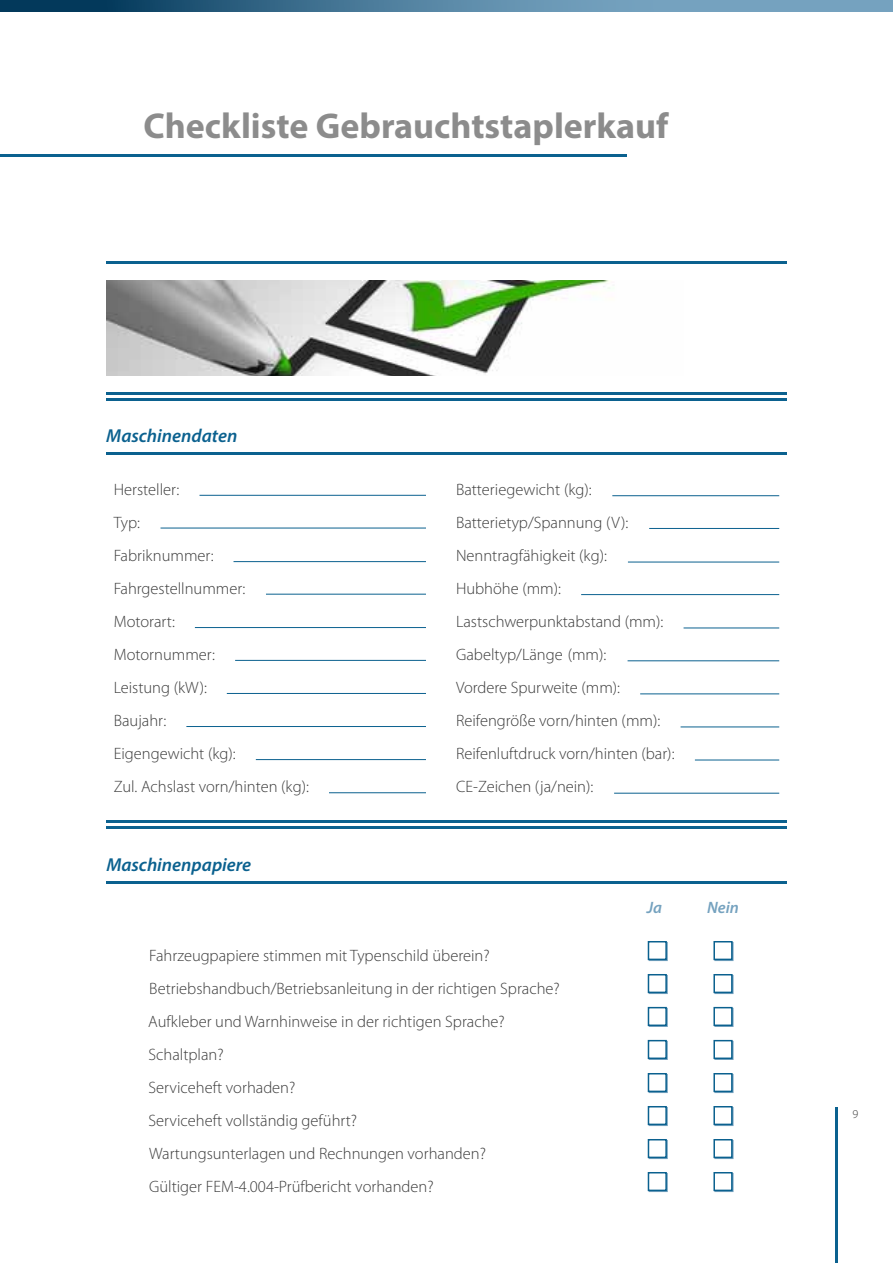
<style>
.page{position:relative;width:893px;height:1263px;background:#fff}
.page>*{position:absolute;margin:0;border:0;box-sizing:border-box;transform-origin:0 0}
.t1{font:700 36px "Myriad Pro";color:#8c8c8c}
.t2{font:italic 600 18.75px "Myriad Pro";color:#0b618f}
.t3{font:300 16.5px/33px "Myriad Pro";color:#3c3c3c}
.t4{font:italic 600 16.5px "Myriad Pro";color:#75a2bf}
.t5{font:300 12px "Myriad Pro";color:#3c3c3c}
</style>
<div class="page">
<hr style="left:0;top:154px;width:626px;height:3px;background:#0b618f">
<svg style="left:0;top:0;width:893px;height:12px"></svg>
<hr style="left:836px;top:1108px;width:2px;height:155px;background:#0b618f">
<hr style="left:106px;top:261px;width:681px;height:3px;background:#0b618f">
<hr style="left:106px;top:820px;width:681px;height:3px;background:#0b618f">
<hr style="left:106px;top:826px;width:681px;height:2px;background:#0b618f">
<img style="left:106px;top:280px;width:504px;height:95px">
<hr style="left:106px;top:392px;width:681px;height:3px;background:#0b618f">
<hr style="left:106px;top:398px;width:681px;height:3px;background:#0b618f">
<hr style="left:106px;top:881px;width:681px;height:3px;background:#0b618f">
<svg style="left:649px;top:942px;width:19px;height:19px"></svg>
<div style="left:648px;top:941px;width:19px;height:19px;background:#fff;border:2px solid #0b618f"></div>
<svg style="left:649px;top:975px;width:19px;height:19px"></svg>
<div style="left:648px;top:974px;width:19px;height:19px;background:#fff;border:2px solid #0b618f"></div>
<svg style="left:649px;top:1008px;width:19px;height:19px"></svg>
<div style="left:648px;top:1007px;width:19px;height:19px;background:#fff;border:2px solid #0b618f"></div>
<svg style="left:649px;top:1041px;width:19px;height:19px"></svg>
<div style="left:648px;top:1040px;width:19px;height:19px;background:#fff;border:2px solid #0b618f"></div>
<svg style="left:649px;top:1074px;width:19px;height:19px"></svg>
<div style="left:648px;top:1073px;width:19px;height:19px;background:#fff;border:2px solid #0b618f"></div>
<svg style="left:649px;top:1107px;width:19px;height:19px"></svg>
<div style="left:648px;top:1106px;width:19px;height:19px;background:#fff;border:2px solid #0b618f"></div>
<svg style="left:649px;top:1140px;width:19px;height:19px"></svg>
<div style="left:648px;top:1139px;width:19px;height:19px;background:#fff;border:2px solid #0b618f"></div>
<svg style="left:649px;top:1173px;width:19px;height:19px"></svg>
<div style="left:648px;top:1172px;width:19px;height:19px;background:#fff;border:2px solid #0b618f"></div>
<div style="left:714px;top:942px;width:19px;height:19px;background:#6699b8"></div>
<div style="left:713px;top:941px;width:20px;height:19px;background:#fff;border:2px solid #0b618f"></div>
<div style="left:714px;top:975px;width:19px;height:19px;background:#6699b8"></div>
<div style="left:713px;top:974px;width:20px;height:19px;background:#fff;border:2px solid #0b618f"></div>
<div style="left:714px;top:1008px;width:19px;height:19px;background:#75a2bf"></div>
<div style="left:713px;top:1007px;width:20px;height:19px;background:#fff;border:2px solid #0b618f"></div>
<div style="left:714px;top:1041px;width:19px;height:19px;background:#75a2bf"></div>
<div style="left:713px;top:1040px;width:20px;height:19px;background:#fff;border:2px solid #0b618f"></div>
<div style="left:714px;top:1074px;width:19px;height:19px;background:#6699b8"></div>
<div style="left:713px;top:1073px;width:20px;height:19px;background:#fff;border:2px solid #0b618f"></div>
<div style="left:714px;top:1107px;width:19px;height:19px;background:#6699b8"></div>
<div style="left:713px;top:1106px;width:20px;height:19px;background:#fff;border:2px solid #0b618f"></div>
<div style="left:714px;top:1140px;width:19px;height:19px;background:#6699b8"></div>
<div style="left:713px;top:1139px;width:20px;height:19px;background:#fff;border:2px solid #0b618f"></div>
<div style="left:714px;top:1173px;width:19px;height:19px;background:#6699b8"></div>
<div style="left:713px;top:1172px;width:20px;height:19px;background:#fff;border:2px solid #0b618f"></div>
<hr style="left:614px;top:793px;width:165px;height:1px;background:#0b618f">
<hr style="left:695px;top:760px;width:84px;height:1px;background:#0b618f">
<hr style="left:681px;top:726px;width:98px;height:1px;background:#0b618f">
<hr style="left:640px;top:693px;width:139px;height:1px;background:#0b618f">
<hr style="left:628px;top:660px;width:151px;height:1px;background:#0b618f">
<hr style="left:684px;top:628px;width:95px;height:1px;background:#0b618f">
<hr style="left:581px;top:594px;width:198px;height:1px;background:#0b618f">
<hr style="left:628px;top:562px;width:151px;height:1px;background:#0b618f">
<hr style="left:649px;top:528px;width:130px;height:1px;background:#0b618f">
<hr style="left:612px;top:495px;width:167px;height:1px;background:#0b618f">
<hr style="left:329px;top:792px;width:104px;height:1px;background:#0b618f">
<hr style="left:256px;top:759px;width:177px;height:1px;background:#0b618f">
<hr style="left:186px;top:726px;width:247px;height:1px;background:#0b618f">
<hr style="left:227px;top:693px;width:206px;height:1px;background:#0b618f">
<hr style="left:235px;top:660px;width:198px;height:1px;background:#0b618f">
<hr style="left:195px;top:627px;width:238px;height:1px;background:#0b618f">
<hr style="left:266px;top:594px;width:167px;height:1px;background:#0b618f">
<hr style="left:234px;top:561px;width:199px;height:1px;background:#0b618f">
<hr style="left:161px;top:528px;width:272px;height:1px;background:#0b618f">
<hr style="left:199px;top:495px;width:234px;height:1px;background:#0b618f">
<div style="left:426px;top:476px;width:17px;height:324px;background:#fff"></div>
<hr style="left:106px;top:453px;width:681px;height:2px;background:#0b618f">
<h1 class="t1" style="left:143px;top:102px;width:526px">Checkliste Gebrauchtstaplerkauf</h1>
<p class="t2" style="left:106px;top:424px;width:133px">Maschinendaten</p>
<p class="t3" style="left:114px;top:473px;width:197px">Hersteller:<br>Typ:<br>Fabriknummer:<br>Fahrgestellnummer:<br>Motorart:<br>Motornummer:<br>Leistung (kW):<br>Baujahr:<br>Eigengewicht (kg):<br>Zul. Achslast vorn/hinten (kg):</p>
<p class="t3" style="left:456px;top:473px;width:220px">Batteriegewicht (kg):<br>Batterietyp/Spannung (V):<br>Nenntragfähigkeit (kg):<br>Hubhöhe (mm):<br>Lastschwerpunktabstand (mm):<br>Gabeltyp/Länge (mm):<br>Vordere Spurweite (mm):<br>Reifengröße vorn/hinten (mm):<br>Reifenluftdruck vorn/hinten (bar):<br>CE-Zeichen (ja/nein):</p>
<p class="t2" style="left:106px;top:853px;width:146px">Maschinenpapiere</p>
<p class="t3" style="left:148px;top:939px;width:413px">Fahrzeugpapiere stimmen mit Typenschild überein?<br>Betriebshandbuch/Betriebsanleitung in der richtigen Sprache?<br>Aufkleber und Warnhinweise in der richtigen Sprache?<br>Schaltplan?<br>Serviceheft vorhaden?<br>Serviceheft vollständig geführt?<br>Wartungsunterlagen und Rechnungen vorhanden?<br>Gültiger FEM-4.004-Prüfbericht vorhanden?</p>
<p class="t4" style="left:647px;top:897px;width:17px">Ja</p>
<p class="t4" style="left:707px;top:897px;width:33px">Nein</p>
<p class="t5" style="left:852px;top:1106px;width:7px">9</p>
</div>
